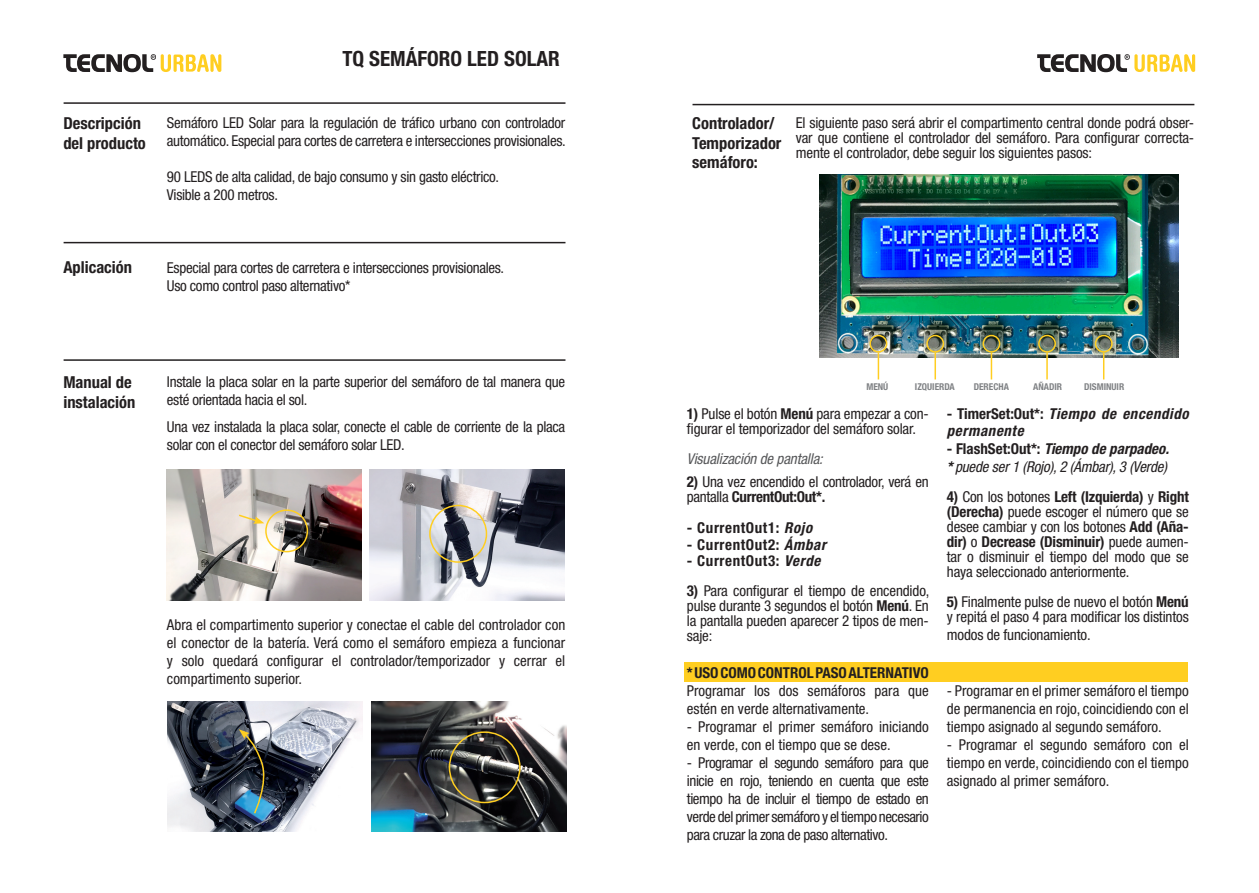
<style>
.page{position:relative;width:1259px;height:893px;background:#fff}
.page>*{position:absolute;margin:0;border:0;box-sizing:border-box;transform-origin:0 0}
.t1{font:700 condensed 21px "Helvetica Neue LT Pro";color:#231f20}
.t2{font:700 condensed 16.5px/19.8px "Helvetica Neue LT Pro";color:#231f20}
.t3{font:condensed 15px/18px "Helvetica Neue LT Pro";letter-spacing:-.01em;color:#231f20}
.t4{font:700 condensed 15px "Helvetica Neue LT Pro";letter-spacing:.04em;color:#231f20}
.t5{font:italic 700 condensed 15px/16.5px "Helvetica Neue LT Pro";letter-spacing:.04em;color:#231f20}
.t6{font:italic condensed 15px "Helvetica Neue LT Pro";letter-spacing:-.01em;color:#231f20}
.t7{font:italic 700 condensed 15px "Helvetica Neue LT Pro";color:#231f20}
.t8{font:700 condensed 15px "Helvetica Neue LT Pro";color:#231f20}
.t9{font:italic condensed 15px "Helvetica Neue LT Pro";letter-spacing:-.01em;color:#57585a}
.t10{font:700 condensed 9.45px "Helvetica Neue";color:#808285}
.s1{font-weight:700}
.s2{font-style:italic}
.s3{font-style:normal}
</style>
<div class="page">
<div style="left:685px;top:662px;width:503px;height:20px;background:#ffce21"></div>
<img style="left:167px;top:470px;width:195px;height:130px">
<hr style="left:64px;top:102px;width:501px;height:2px;background:#231f20">
<hr style="left:64px;top:242px;width:501px;height:1px;background:#231f20">
<hr style="left:64px;top:359px;width:501px;height:2px;background:#231f20">
<svg style="left:1037px;top:54px;width:158px;height:18px"></svg>
<svg style="left:63px;top:54px;width:158px;height:18px"></svg>
<hr style="left:692px;top:104px;width:502px;height:1px;background:#231f20">
<img style="left:819px;top:174px;width:359px;height:183px">
<div style="left:869px;top:335px;width:18px;height:18px;border:2px solid #ffce21;border-radius:50%"></div>
<hr style="left:877px;top:353px;width:2px;height:26px;background:#ffce21">
<div style="left:926px;top:335px;width:18px;height:18px;border:2px solid #ffce21;border-radius:50%"></div>
<hr style="left:934px;top:353px;width:2px;height:26px;background:#ffce21">
<div style="left:982px;top:335px;width:18px;height:18px;border:2px solid #ffce21;border-radius:50%"></div>
<hr style="left:990px;top:353px;width:2px;height:26px;background:#ffce21">
<div style="left:1038px;top:335px;width:18px;height:18px;border:2px solid #ffce21;border-radius:50%"></div>
<svg style="left:1046px;top:353px;width:1px;height:26px"></svg>
<div style="left:1094px;top:335px;width:18px;height:18px;border:2px solid #ffce21;border-radius:50%"></div>
<svg style="left:1103px;top:353px;width:1px;height:26px"></svg>
<img style="left:168px;top:701px;width:195px;height:131px">
<img style="left:371px;top:701px;width:195px;height:131px">
<img style="left:369px;top:470px;width:195px;height:130px">
<svg style="left:239px;top:729px;width:30px;height:86px;background:#4a6069"></svg>
<svg style="left:237px;top:513px;width:27px;height:11px"></svg>
<div style="left:265px;top:509px;width:43px;height:43px;border:2px solid #ffce21;border-radius:50%"></div>
<div style="left:429px;top:505px;width:58px;height:58px;border:2px solid #ffce21;border-radius:50%"></div>
<div style="left:449px;top:731px;width:71px;height:72px;border:2px solid #ffce21;border-radius:50%"></div>
<p class="t1" style="left:342px;top:46px;width:219px">TQ SEMÁFORO LED SOLAR</p>
<p class="t2" style="left:63px;top:113px;width:79px">Descripción</p>
<p class="t2" style="left:63px;top:133px;width:84px">del producto</p>
<p class="t3" style="left:167px;top:113px;width:400px">Semáforo LED Solar para la regulación de tráfico urbano con controlador automático. Especial para cortes de carretera e intersecciones provisionales.</p>
<p class="t3" style="left:167px;top:167px;width:334px">90 LEDS de alta calidad, de bajo consumo y sin gasto eléctrico.</p>
<p class="t3" style="left:167px;top:185px;width:113px">Visible a 200 metros.</p>
<p class="t2" style="left:692px;top:113px;width:91px">Controlador/<br>Temporizador semáforo:</p>
<p class="t3" style="left:796px;top:115px;width:400px;line-height:15px;text-align:justify">El siguiente paso será abrir el compartimento central donde podrá obser&shy;var que contiene el controlador del semáforo. Para configurar correcta&shy;mente el controlador, debe seguir los siguientes pasos:</p>
<p class="t2" style="left:63px;top:257px;width:70px">Aplicación</p>
<p class="t3" style="left:167px;top:258px;width:339px">Especial para cortes de carretera e intersecciones provisionales.</p>
<p class="t3" style="left:167px;top:276px;width:185px">Uso como control paso alternativo*</p>
<p class="t2" style="left:63px;top:372px;width:74px">Manual de instalación</p>
<p class="t3" style="left:167px;top:373px;width:400px">Instale la placa solar en la parte superior del semáforo de tal manera que esté orientada hacia el sol.</p>
<p class="t3" style="left:167px;top:418px;width:400px">Una vez instalada la placa solar, conecte el cable de corriente de la placa solar con el conector del semáforo solar LED.</p>
<p class="t3" style="left:167px;top:616px;width:400px;text-align:justify">Abra el compartimento superior y conectae el cable del controlador con el conector de la batería. Verá como el semáforo empieza a funcionar y solo quedará configurar el controlador/temporizador y cerrar el compartimento superior.</p>
<p class="t10" style="left:866px;top:381px;width:23px">MENÚ</p>
<p class="t10" style="left:915px;top:381px;width:41px">IZQUIERDA</p>
<p class="t10" style="left:973px;top:381px;width:37px">DERECHA</p>
<p class="t10" style="left:1033px;top:381px;width:30px">AÑADIR</p>
<p class="t10" style="left:1084px;top:381px;width:42px">DISMINUIR</p>
<p class="t3" style="left:687px;top:406px;width:243px;line-height:15px"><span class="s1">1)</span> Pulse el botón <span class="s1">Menú</span> para empezar a con&shy;figurar el temporizador del semáforo solar.</p>
<p class="t9" style="left:687px;top:450px;width:137px">Visualización de pantalla:</p>
<p class="t3" style="left:687px;top:474px;width:243px;line-height:15px"><span class="s1">2)</span> Una vez encendido el controlador, verá en pantalla <span class="s1">CurrentOut:Out*.</span></p>
<p class="t4" style="left:687px;top:519px;width:127px">- CurrentOut1: <span class="s2">Rojo</span></p>
<p class="t4" style="left:687px;top:535px;width:141px">- CurrentOut2: <span class="s2">Ámbar</span></p>
<p class="t4" style="left:687px;top:552px;width:135px">- CurrentOut3: <span class="s2">Verde</span></p>
<p class="t3" style="left:687px;top:583px;width:244px;line-height:15px;text-align:justify"><span class="s1">3)</span> Para configurar el tiempo de encendido, pulse durante 3 segundos el botón <span class="s1">Menú</span>. En la pantalla pueden aparecer 2 tipos de men&shy;saje:</p>
<p class="t5" style="left:947px;top:406px;width:243px"><span class="s3">- TimerSet:Out*:</span> Tiempo de encendido permanente</p>
<p class="t7" style="left:947px;top:439px;width:224px"><span class="s3">- FlashSet:Out*:</span> Tiempo de parpadeo.</p>
<p class="t6" style="left:947px;top:458px;width:222px"><span class="s1">*</span> puede ser 1 (Rojo), 2 (Ámbar), 3 (Verde)</p>
<p class="t3" style="left:947px;top:489px;width:243px;line-height:15px;text-align:justify"><span class="s1">4)</span> Con los botones <span class="s1">Left (Izquierda)</span> y <span class="s1">Right (Derecha)</span> puede escoger el número que se desee cambiar y con los botones <span class="s1">Add (Aña&shy;dir)</span> o <span class="s1">Decrease (Disminuir)</span> puede aumen&shy;tar o disminuir el tiempo del modo que se haya seleccionado anteriormente.</p>
<p class="t3" style="left:947px;top:594px;width:243px;line-height:15px"><span class="s1">5)</span> Finalmente pulse de nuevo el botón <span class="s1">Menú </span>y repitá el paso 4 para modificar los distintos</p>
<p class="t3" style="left:947px;top:625px;width:145px">modos de funcionamiento.</p>
<p class="t8" style="left:687px;top:663px;width:243px">* USO COMO CONTROL PASO ALTERNATIVO</p>
<p class="t3" style="left:687px;top:681px;width:243px">Programar los dos semáforos para que estén en verde alternativamente.</p>
<p class="t3" style="left:687px;top:717px;width:243px">- Programar el primer semáforo iniciando en verde, con el tiempo que se dese.</p>
<p class="t3" style="left:687px;top:753px;width:243px;text-align:justify">- Programar el segundo semáforo para que inicie en rojo, teniendo en cuenta que este tiempo ha de incluir el tiempo de estado en verde del primer semáforo y el tiempo necesario para cruzar la zona de paso alternativo.</p>
<p class="t3" style="left:947px;top:681px;width:243px;text-align:justify">- Programar en el primer semáforo el tiempo de permanencia en rojo, coincidiendo con el tiempo asignado al segundo semáforo.</p>
<p class="t3" style="left:947px;top:735px;width:243px;text-align:justify">- Programar el segundo semáforo con el tiempo en verde, coincidiendo con el tiempo asignado al primer semáforo.</p>
</div>
